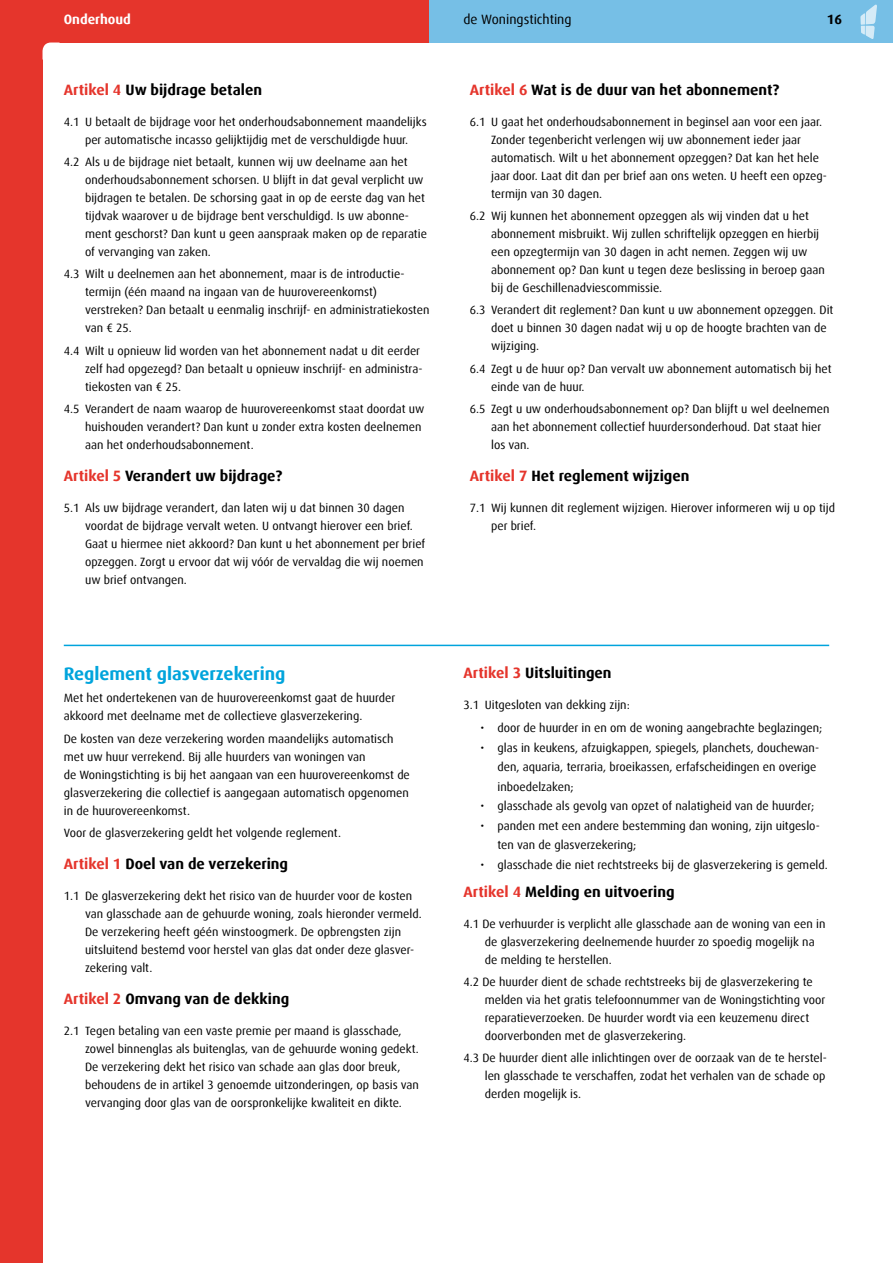
<style>
.page{position:relative;width:893px;height:1263px;background:#fff}
.page>*{position:absolute;margin:0;border:0;box-sizing:border-box;transform-origin:0 0}
.t1{font:700 18px "Dax";color:#00a4dc}
.t2{font:700 15px "Dax";color:#000}
.t3{font:13.5px "Dax";color:#000}
.t4{font:700 13.5px "Dax";color:#fff}
.t5{font:700 13.5px "Dax";color:#000}
.t6{font:12px/18px "Dax";color:#000}
.s1{color:#e5352c}
</style>
<div class="page">
<div style="left:0;top:0;width:43px;height:1263px;background:#e5352c"></div>
<div style="left:0;top:0;width:429px;height:43px;background:#e5352c"></div>
<div style="left:429px;top:0;width:464px;height:43px;background:#76bfe6"></div>
<svg style="left:860px;top:5px;width:17px;height:34px"></svg>
<svg style="left:43px;top:43px;width:5px;height:5px"></svg>
<hr style="left:64px;top:645px;width:765px;height:1px;background:#00a4dc">
<p class="t4" style="left:64px;top:12px;width:69px">Onderhoud</p>
<p class="t3" style="left:463px;top:12px;width:110px">de Woningstichting</p>
<p class="t5" style="left:827px;top:12px;width:17px">16</p>
<p class="t2" style="left:64px;top:81px;width:200px"><span class="s1">Artikel 4</span> Uw bijdrage betalen</p>
<p class="t6" style="left:64px;top:113px;width:364px;text-align:center">4.1 U betaalt de bijdrage voor het onderhoudsabonnement maandelijks per automatische incasso gelijktijdig met de verschuldigde huur.</p>
<p class="t6" style="left:85px;top:153px;width:343px;text-indent:-21px">4.2 Als u de bijdrage niet betaalt, kunnen wij uw deelname aan het onderhoudsabonnement schorsen. U blijft in dat geval verplicht uw bijdragen te betalen. De schorsing gaat in op de eerste dag van het tijdvak waarover u de bijdrage bent verschuldigd. Is uw abonne&shy;ment geschorst? Dan kunt u geen aanspraak maken op de reparatie of vervanging van zaken.</p>
<p class="t6" style="left:85px;top:265px;width:346px;text-indent:-21px">4.3 Wilt u deelnemen aan het abonnement, maar is de introductie&shy;termijn (één maand na ingaan van de huurovereenkomst) verstreken? Dan betaalt u eenmalig inschrijf- en administratiekosten van € 25.</p>
<p class="t6" style="left:85px;top:342px;width:339px;text-indent:-21px">4.4 Wilt u opnieuw lid worden van het abonnement nadat u dit eerder zelf had opgezegd? Dan betaalt u opnieuw inschrijf- en administra&shy;tiekosten van € 25.</p>
<p class="t6" style="left:85px;top:400px;width:341px;text-indent:-21px">4.5 Verandert de naam waarop de huurovereenkomst staat doordat uw huishouden verandert? Dan kunt u zonder extra kosten deelnemen aan het onderhoudsabonnement.</p>
<p class="t2" style="left:64px;top:467px;width:220px"><span class="s1">Artikel 5</span> Verandert uw bijdrage?</p>
<p class="t6" style="left:85px;top:499px;width:342px;text-indent:-21px">5.1 Als uw bijdrage verandert, dan laten wij u dat binnen 30 dagen voordat de bijdrage vervalt weten. U ontvangt hierover een brief.<br>Gaat u hiermee niet akkoord? Dan kunt u het abonnement per brief opzeggen. Zorgt u ervoor dat wij vóór de vervaldag die wij noemen uw brief ontvangen.</p>
<h1 class="t1" style="left:64px;top:664px;width:223px">Reglement glasverzekering</h1>
<p class="t6" style="left:64px;top:689px;width:333px">Met het ondertekenen van de huurovereenkomst gaat de huurder akkoord met deelname met de collectieve glasverzekering.</p>
<p class="t6" style="left:64px;top:730px;width:348px">De kosten van deze verzekering worden maandelijks automatisch met uw huur verrekend. Bij alle huurders van woningen van<br>de Woningstichting is bij het aangaan van een huurovereenkomst de glasverzekering die collectief is aangegaan automatisch opgenomen in de huurovereenkomst.</p>
<p class="t6" style="left:64px;top:824px;width:279px">Voor de glasverzekering geldt het volgende reglement.</p>
<p class="t2" style="left:64px;top:855px;width:226px"><span class="s1">Artikel 1</span> Doel van de verzekering</p>
<p class="t6" style="left:85px;top:887px;width:338px;text-indent:-21px">1.1 De glasverzekering dekt het risico van de huurder voor de kosten van glasschade aan de gehuurde woning, zoals hieronder vermeld.<br>De verzekering heeft géén winstoogmerk. De opbrengsten zijn uitsluitend bestemd voor herstel van glas dat onder deze glasver&shy;zekering valt.</p>
<p class="t2" style="left:64px;top:990px;width:227px"><span class="s1">Artikel 2</span> Omvang van de dekking</p>
<p class="t6" style="left:85px;top:1022px;width:335px;text-indent:-21px">2.1 Tegen betaling van een vaste premie per maand is glasschade, zowel binnenglas als buitenglas, van de gehuurde woning gedekt.<br>De verzekering dekt het risico van schade aan glas door breuk, behoudens de in artikel 3 genoemde uitzonderingen, op basis van vervanging door glas van de oorspronkelijke kwaliteit en dikte.</p>
<p class="t2" style="left:470px;top:81px;width:311px"><span class="s1">Artikel 6</span> Wat is de duur van het abonnement?</p>
<p class="t6" style="left:491px;top:113px;width:337px;text-indent:-21px">6.1 U gaat het onderhoudsabonnement in beginsel aan voor een jaar.<br>Zonder tegenbericht verlengen wij uw abonnement ieder jaar automatisch. Wilt u het abonnement opzeggen? Dat kan het hele jaar door. Laat dit dan per brief aan ons weten. U heeft een opzeg&shy;termijn van 30 dagen.</p>
<p class="t6" style="left:491px;top:207px;width:335px;text-indent:-21px">6.2 Wij kunnen het abonnement opzeggen als wij vinden dat u het abonnement misbruikt. Wij zullen schriftelijk opzeggen en hierbij een opzegtermijn van 30 dagen in acht nemen. Zeggen wij uw abonnement op? Dan kunt u tegen deze beslissing in beroep gaan bij de Geschillenadviescommissie.</p>
<p class="t6" style="left:491px;top:301px;width:344px;text-indent:-21px">6.3 Verandert dit reglement? Dan kunt u uw abonnement opzeggen. Dit doet u binnen 30 dagen nadat wij u op de hoogte brachten van de wijziging.</p>
<p class="t6" style="left:491px;top:360px;width:342px;text-indent:-21px">6.4 Zegt u de huur op? Dan vervalt uw abonnement automatisch bij het einde van de huur.</p>
<p class="t6" style="left:491px;top:400px;width:340px;text-indent:-21px">6.5 Zegt u uw onderhoudsabonnement op? Dan blijft u wel deelnemen aan het abonnement collectief huurdersonderhoud. Dat staat hier los van.</p>
<p class="t2" style="left:470px;top:467px;width:221px"><span class="s1">Artikel 7</span> Het reglement wijzigen</p>
<p class="t6" style="left:491px;top:499px;width:345px;text-indent:-21px">7.1 Wij kunnen dit reglement wijzigen. Hierover informeren wij u op tijd per brief.</p>
<p class="t2" style="left:463px;top:664px;width:150px"><span class="s1">Artikel 3</span> Uitsluitingen</p>
<p class="t6" style="left:463px;top:695px;width:168px">3.1 Uitgesloten van dekking zijn:</p>
<p class="t6" style="left:480px;top:719px;width:343px">• door de huurder in en om de woning aangebrachte beglazingen;</p>
<p class="t6" style="left:497px;top:738px;width:323px;line-height:19.5px;text-indent:-17px">• glas in keukens, afzuigkappen, spiegels, planchets, douchewan&shy;den, aquaria, terraria, broeikassen, erfafscheidingen en overige inboedelzaken;</p>
<p class="t6" style="left:480px;top:797px;width:335px">• glasschade als gevolg van opzet of nalatigheid van de huurder;</p>
<p class="t6" style="left:497px;top:816px;width:324px;line-height:19.5px;text-indent:-17px">• panden met een andere bestemming dan woning, zijn uitgeslo&shy;ten van de glasverzekering;</p>
<p class="t6" style="left:480px;top:856px;width:349px">• glasschade die niet rechtstreeks bij de glasverzekering is gemeld.</p>
<p class="t2" style="left:463px;top:883px;width:213px"><span class="s1">Artikel 4</span> Melding en uitvoering</p>
<p class="t6" style="left:485px;top:914px;width:342px;text-indent:-21px">4.1 De verhuurder is verplicht alle glasschade aan de woning van een in de glasverzekering deelnemende huurder zo spoedig mogelijk na de melding te herstellen.</p>
<p class="t6" style="left:485px;top:973px;width:342px;text-indent:-21px">4.2 De huurder dient de schade rechtstreeks bij de glasverzekering te melden via het gratis telefoonnummer van de Woningstichting voor reparatieverzoeken. De huurder wordt via een keuzemenu direct doorverbonden met de glasverzekering.</p>
<p class="t6" style="left:485px;top:1049px;width:343px;text-indent:-21px">4.3 De huurder dient alle inlichtingen over de oorzaak van de te herstel&shy;len glasschade te verschaffen, zodat het verhalen van de schade op derden mogelijk is.</p>
</div>
